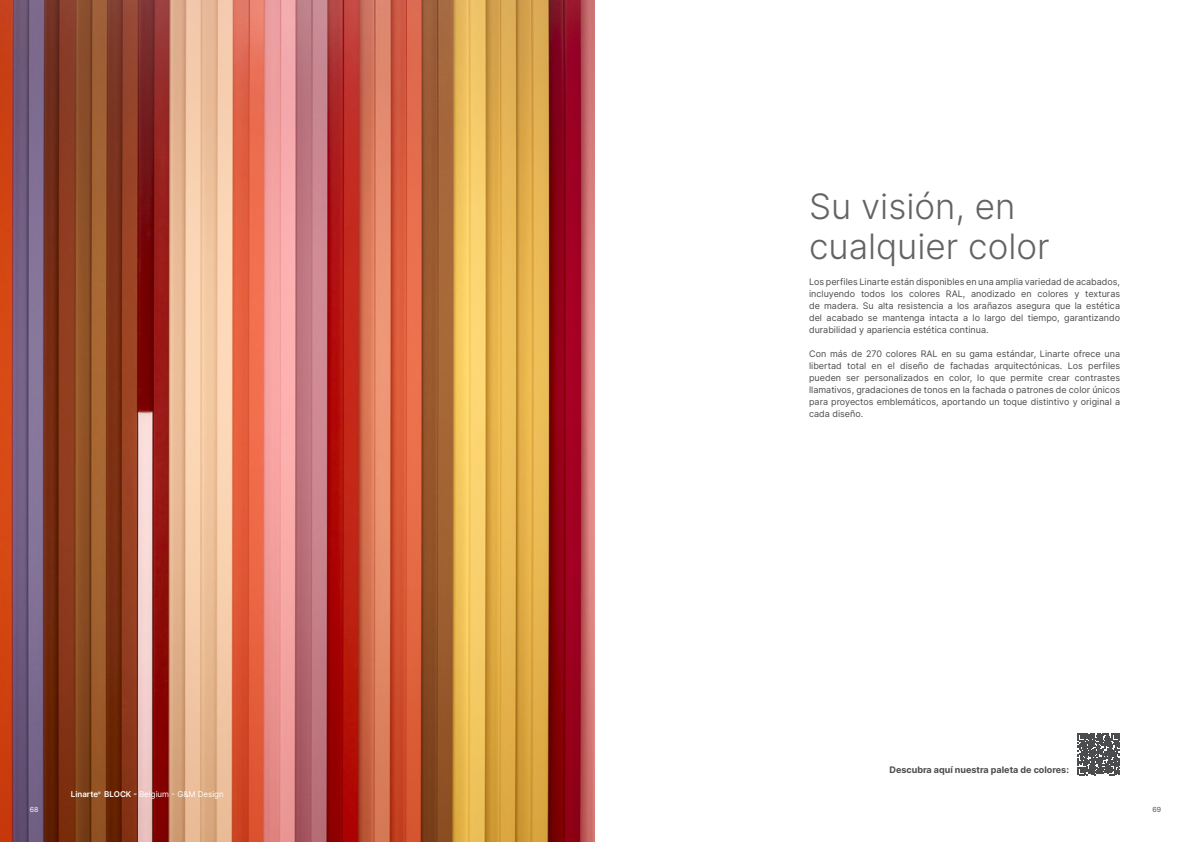
<style>
.page{position:relative;width:1191px;height:842px;background:#fff}
.page>*{position:absolute;margin:0;border:0;box-sizing:border-box;transform-origin:0 0}
.H2_Titel_Black{font:300 35px/40px "Inter";color:#636366}
._10_tekst_links_Black{font:9px/12px "Inter";color:#4b4c4d;text-align:justify}
._10_tekst_links_Black-2{font:700 9px "Inter";color:#4b4c4d}
.t1{font:8px "Inter";color:#fff}
.t2{font:7px "Inter";color:#fff}
.t3{font:7px "Inter";color:#4b4c4d}
.s1{font-weight:600}
</style>
<div class="page">
<img style="left:0;top:0;width:594px;height:842px">
<svg style="left:1077px;top:733px;width:42px;height:42px"></svg>
<p class="H2_Titel_Black" style="left:809px;top:185px;width:242px">Su visión, en cualquier color</p>
<p class="_10_tekst_links_Black" style="left:809px;top:275px;width:312px">Los perfiles Linarte están disponibles en una amplia variedad de acabados, incluyendo todos los colores RAL, anodizado en colores y texturas de madera. Su alta resistencia a los arañazos asegura que la estética del acabado se mantenga intacta a lo largo del tiempo, garantizando durabilidad y apariencia estética continua.</p>
<p class="_10_tekst_links_Black" style="left:809px;top:347px;width:312px">Con más de 270 colores RAL en su gama estándar, Linarte ofrece una libertad total en el diseño de fachadas arquitectónicas. Los perfiles pueden ser personalizados en color, lo que permite crear contrastes llamativos, gradaciones de tonos en la fachada o patrones de color únicos para proyectos emblemáticos, aportando un toque distintivo y original a cada diseño.</p>
<p class="t1" style="left:71px;top:788px;width:154px"><span class="s1">Linarte</span><sup>®</sup> <span class="s1">BLOCK -</span> Belgium - G&amp;M Design</p>
<p class="_10_tekst_links_Black-2" style="left:889px;top:764px;width:181px">Descubra aquí nuestra paleta de colores:</p>
<p class="t2" style="left:30px;top:804px;width:10px">68</p>
<p class="t3" style="left:1152px;top:804px;width:10px">69</p>
</div>
